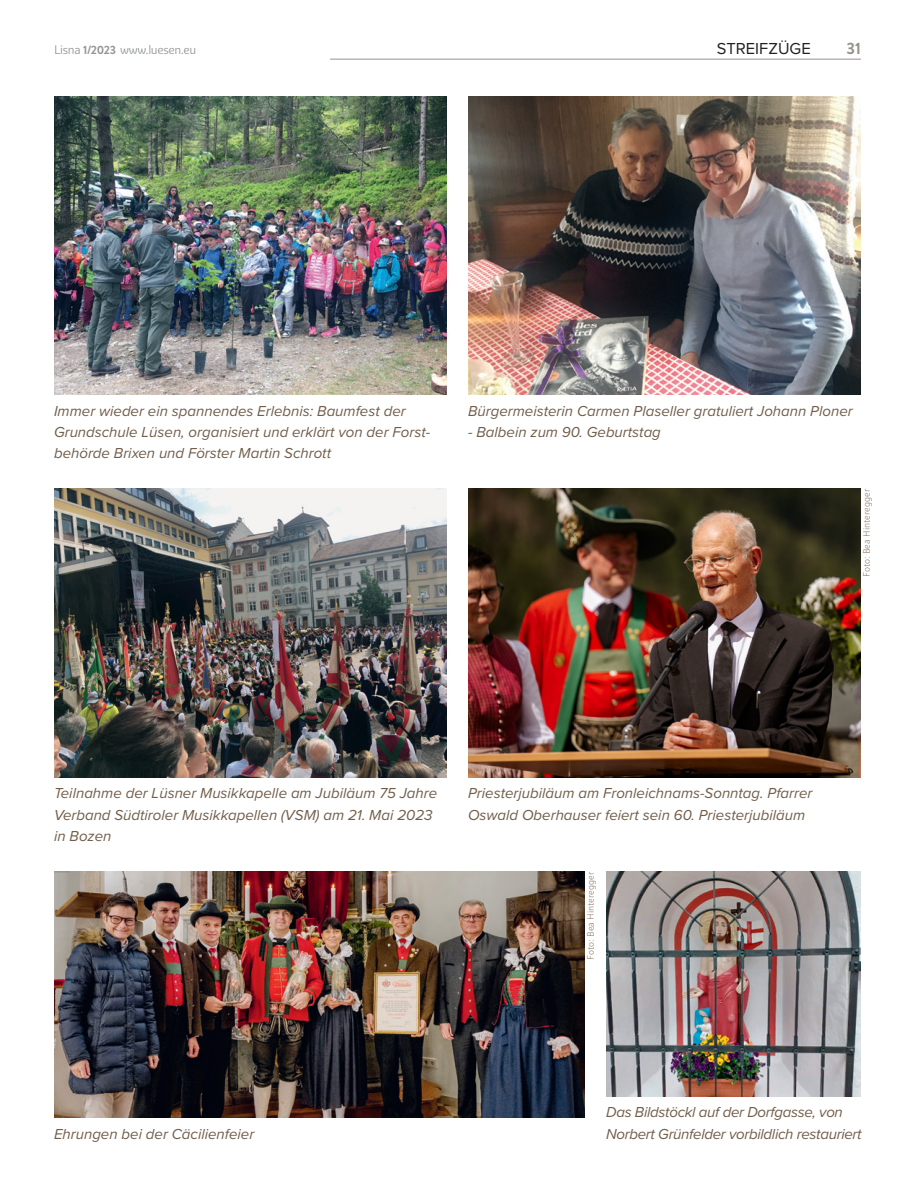
<style>
.page{position:relative;width:915px;height:1191px;background:#fff}
.page>*{position:absolute;margin:0;border:0;box-sizing:border-box;transform-origin:0 0}
.t1{font:16.5px "Proxima Nova";color:#231f20}
.t2{font:700 16.5px "Brandon Grotesque";color:#96928b}
.t3{font:italic 15px/21.3px "Proxima Nova";color:#715d4a}
.t4{font:italic 15px/21.3px "Proxima Nova";letter-spacing:-.02em;color:#715d4a}
.t5{font:12px "Graviola";letter-spacing:-.03em;color:#939598}
.Zwischentitel{font:300 9px "Graviola";color:#715d4a}
.s1{font-family:"Brandon Grotesque";font-weight:700}
</style>
<div class="page">
<hr style="left:330px;top:59px;width:530px;height:1px;background:#96928b">
<img style="left:54px;top:489px;width:392px;height:288px">
<img style="left:54px;top:97px;width:392px;height:297px">
<img style="left:54px;top:871px;width:530px;height:246px">
<img style="left:468px;top:97px;width:392px;height:297px">
<img style="left:606px;top:871px;width:254px;height:225px">
<img style="left:468px;top:489px;width:392px;height:288px">
<p class="t5" style="left:54px;top:43px;width:143px">Lisna <span class="s1">1/2023</span> www.luesen.eu</p>
<p class="t1" style="left:716px;top:36px;width:95px">STREIFZÜGE</p>
<p class="t2" style="left:846px;top:37px;width:16px">31</p>
<p class="t3" style="left:54px;top:399px;width:377px">Immer wieder ein spannendes Erlebnis: Baumfest der<br>Grundschule Lüsen, organisiert und erklärt von der Forst&shy;behörde Brixen und Förster Martin Schrott</p>
<p class="t3" style="left:468px;top:399px;width:386px">Bürgermeisterin Carmen Plaseller gratuliert Johann Ploner</p>
<p class="t3" style="left:468px;top:420px;width:194px">- Balbein zum 90. Geburtstag</p>
<p class="Zwischentitel" style="left:861px;top:577px;width:89px;rotate:-90deg">Foto: Bea Hinteregger</p>
<p class="t3" style="left:54px;top:782px;width:384px">Teilnahme der Lüsner Musikkapelle am Jubiläum 75 Jahre<br>Verband Südtiroler Musikkapellen (VSM) am 21. Mai 2023 in Bozen</p>
<p class="t3" style="left:468px;top:782px;width:346px">Priesterjubiläum am Fronleichnams-Sonntag. Pfarrer<br>Oswald Oberhauser feiert sein 60. Priesterjubiläum</p>
<p class="Zwischentitel" style="left:585px;top:959px;width:89px;rotate:-90deg">Foto: Bea Hinteregger</p>
<p class="t3" style="left:54px;top:1122px;width:202px">Ehrungen bei der Cäcilienfeier</p>
<p class="t4" style="left:606px;top:1101px;width:257px">Das Bildstöckl auf der Dorfgasse, von<br>Norbert Grünfelder vorbildlich restauriert</p>
</div>
